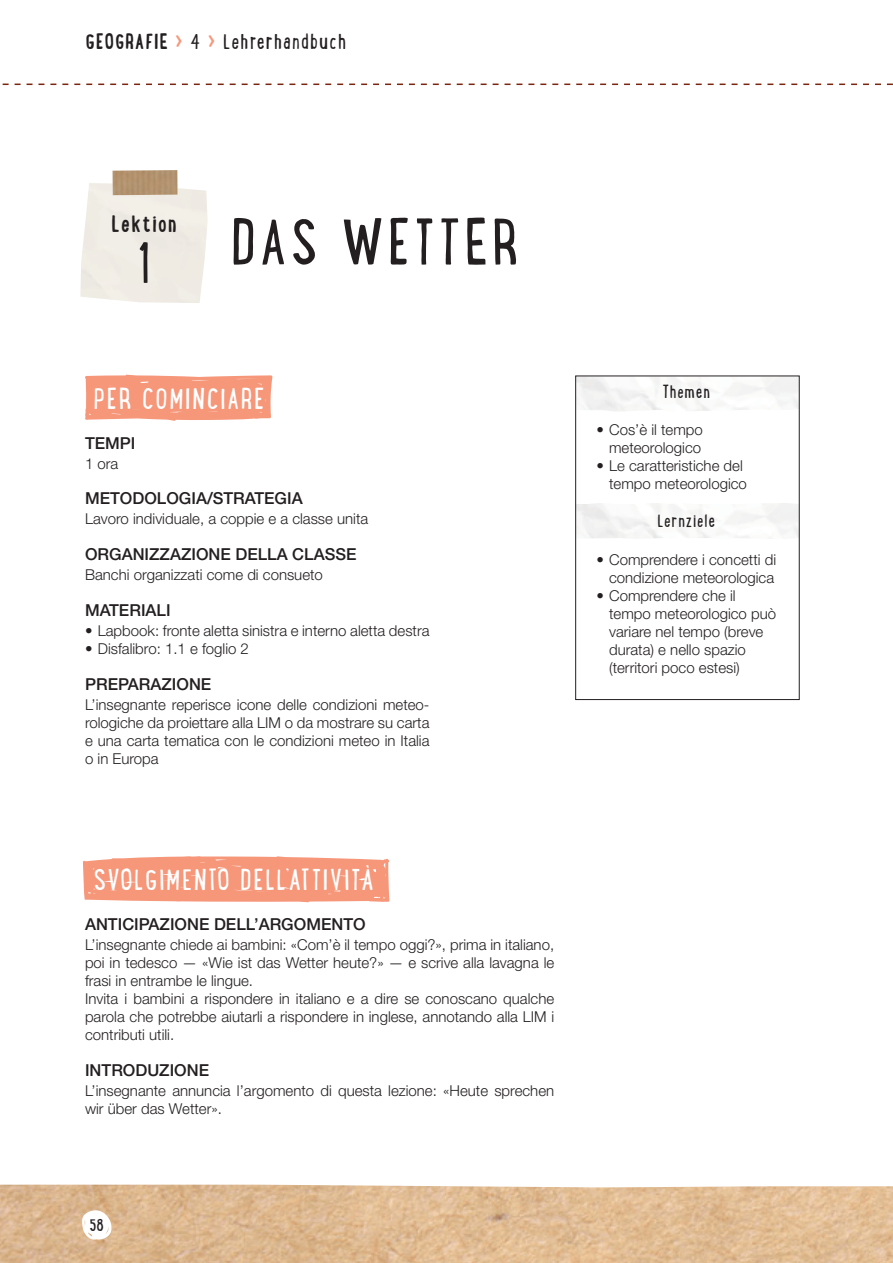
<style>
.page{position:relative;width:893px;height:1263px;background:#fff}
.page>*{position:absolute;margin:0;border:0;box-sizing:border-box;transform-origin:0 0}
.t1{font:69px "Lunch Box";color:#231f20}
.t2{font:61.5px "Lunch Box";color:#231f20}
.t3{font:31.5px "Lunch Box";letter-spacing:.05em;color:#fff}
.t4{font:700 26.25px "Lunch Box";letter-spacing:.05em;color:#231f20}
.t5{font:23.25px "Lunch Box";letter-spacing:.05em;color:#231f20}
.t6{font:19.5px "Lunch Box";letter-spacing:.04em;color:#231f20}
.t7{font:18px "Lunch Box";color:#231f20}
.t8{font:500 16.5px "Helvetica Neue LT Std";color:#231f20}
.t9{font:300 15px/18px "Helvetica Neue LT Std";color:#231f20}
.s1{font-weight:700}
.s2{font-weight:700;color:#f6977a}
</style>
<div class="page">
<img style="left:0;top:1185px;width:893px;height:78px">
<svg style="left:2px;top:84px;width:891px;height:1px"></svg>
<svg style="left:81px;top:1210px;width:32px;height:31px"></svg>
<svg style="left:83px;top:856px;width:307px;height:46px;background:#f69d82"></svg>
<img style="left:80px;top:183px;width:128px;height:120px">
<img style="left:113px;top:170px;width:65px;height:25px">
<div style="left:575px;top:376px;width:224px;height:324px;border:1px solid #231f20"></div>
<svg style="left:85px;top:375px;width:187px;height:46px;background:#f69e83"></svg>
<h3 class="t5" style="left:86px;top:25px;width:262px"><span class="s1">GEOGRAFIE</span> <span class="s2">&gt;</span> 4 <span class="s2">&gt;</span> Lehrerhandbuch</h3>
<h3 class="t4" style="left:111px;top:206px;width:67px">Lektion</h3>
<h2 class="t2" style="left:138px;top:220px;width:13px">1</h2>
<h1 class="t1" style="left:231px;top:194px;width:290px">DAS WETTER</h1>
<h3 class="t3" style="left:94px;top:376px;width:173px">PER COMINCIARE</h3>
<p class="t8" style="left:85px;top:433px;width:52px">TEMPI</p>
<p class="t9" style="left:85px;top:454px;width:35px">1 ora</p>
<p class="t8" style="left:85px;top:489px;width:219px">METODOLOGIA/STRATEGIA</p>
<p class="t9" style="left:85px;top:510px;width:285px">Lavoro individuale, a coppie e a classe unita</p>
<p class="t8" style="left:85px;top:544px;width:273px">ORGANIZZAZIONE DELLA CLASSE</p>
<p class="t9" style="left:85px;top:565px;width:239px">Banchi organizzati come di consueto</p>
<p class="t8" style="left:85px;top:600px;width:87px">MATERIALI</p>
<p class="t9" style="left:85px;top:621px;width:346px">• Lapbook: fronte aletta sinistra e interno aletta destra</p>
<p class="t9" style="left:85px;top:639px;width:165px">• Disfalibro: 1.1 e foglio 2</p>
<p class="t8" style="left:85px;top:674px;width:128px">PREPARAZIONE</p>
<p class="t9" style="left:85px;top:695px;width:346px;text-align:justify">L’insegnante reperisce icone delle condizioni meteo&shy;rologiche da proiettare alla LIM o da mostrare su carta e una carta tematica con le condizioni meteo in Italia o in Europa</p>
<h3 class="t3" style="left:94px;top:858px;width:283px">SVOLGIMENTO DELL’ATTIVITÀ</h3>
<p class="t8" style="left:85px;top:914px;width:282px">ANTICIPAZIONE DELL’ARGOMENTO</p>
<p class="t9" style="left:85px;top:936px;width:471px">L’insegnante chiede ai bambini: «Com’è il tempo oggi?», prima in italiano, poi in tedesco — «Wie ist das Wetter heute?» — e scrive alla lavagna le frasi in entrambe le lingue.<br>Invita i bambini a rispondere in italiano e a dire se conoscano qualche parola che potrebbe aiutarli a rispondere in inglese, annotando alla LIM i contributi utili.</p>
<p class="t8" style="left:85px;top:1060px;width:126px">INTRODUZIONE</p>
<p class="t9" style="left:85px;top:1081px;width:471px">L’insegnante annuncia l’argomento di questa lezione: «Heute sprechen wir über das Wetter».</p>
<p class="t7" style="left:90px;top:1212px;width:16px">58</p>
<h3 class="t6" style="left:662px;top:378px;width:49px">Themen</h3>
<p class="t9" style="left:596px;top:421px;width:108px;text-align:right">• Cos’è il tempo meteorologico</p>
<p class="t9" style="left:596px;top:457px;width:152px;text-align:right">• Le caratteristiche del tempo meteorologico</p>
<h3 class="t6" style="left:657px;top:507px;width:59px">Lernziele</h3>
<p class="t9" style="left:596px;top:550px;width:181px;text-align:right">• Comprendere i concetti di condizione meteorologica</p>
<p class="t9" style="left:609px;top:586px;width:169px;text-indent:-13px">• Comprendere che il tempo meteorologico può variare nel tempo (breve durata) e nello spazio (territori poco estesi)</p>
</div>
